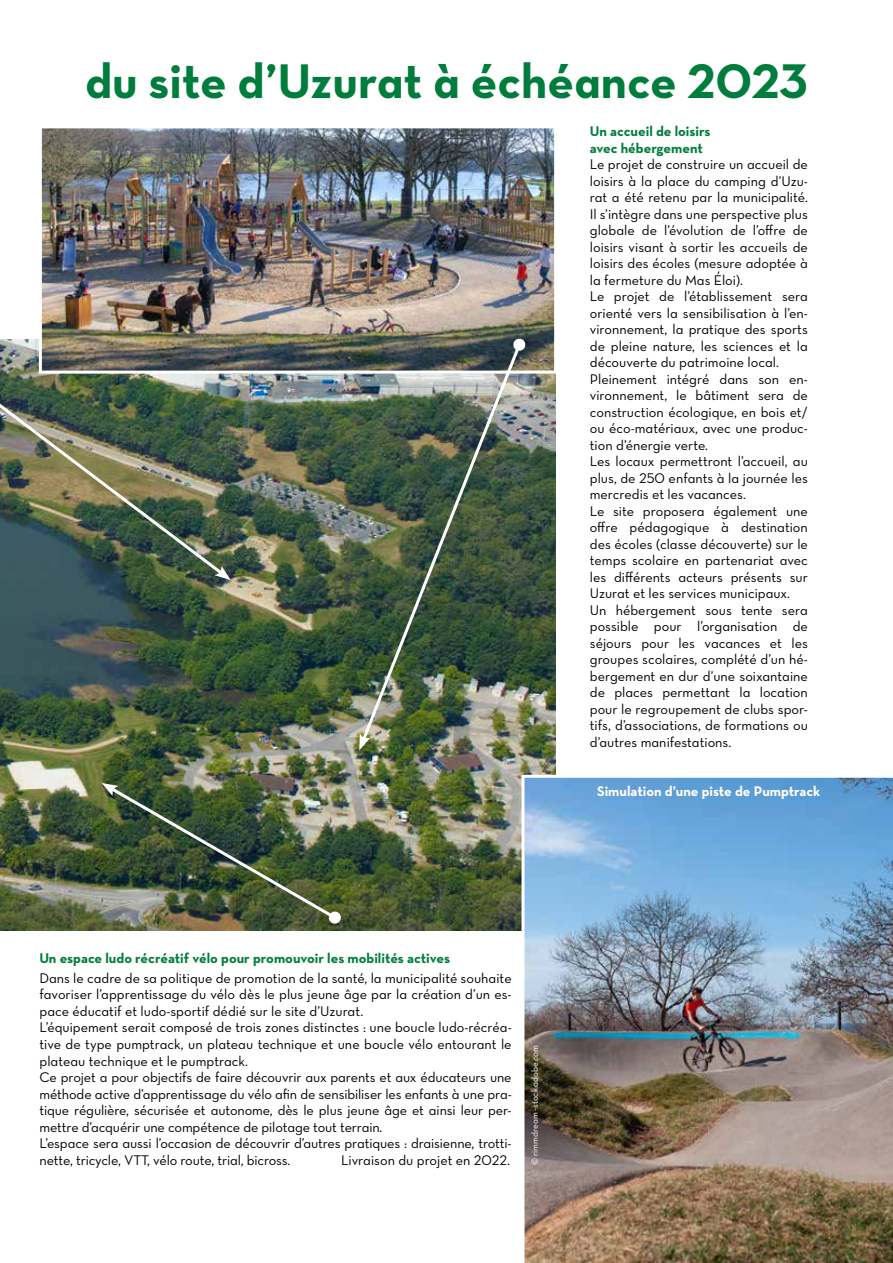
<style>
.page{position:relative;width:893px;height:1263px;background:#fff}
.page>*{position:absolute;margin:0;border:0;box-sizing:border-box;transform-origin:0 0}
.t1{font:49.5px "Neutra Text Bold Alt";color:#007d3c}
.t2{font:14.25px/16.5px "Neutra Text Book Alt";color:#000}
.t3{font:700 14.25px/16.5px "Neutra Text";color:#007d3c}
.t4{font:700 14.25px "Neutra Text";color:#fff}
.t5{font:9px "Neutra Text Book Alt";color:#fff}
</style>
<div class="page">
<img style="left:0;top:339px;width:556px;height:591px">
<img style="left:43px;top:129px;width:510px;height:241px">
<div style="left:39px;top:125px;width:518px;height:249px;border:3px solid #fff"></div>
<img style="left:0;top:350px;width:227px;height:228px">
<svg style="left:214px;top:566px;width:17px;height:14px"></svg>
<img style="left:359px;top:341px;width:164px;height:403px">
<svg style="left:512px;top:338px;width:14px;height:14px"></svg>
<svg style="left:359px;top:733px;width:12px;height:17px"></svg>
<img style="left:102px;top:783px;width:240px;height:141px">
<img style="left:521px;top:775px;width:372px;height:488px">
<h1 class="t1" style="left:85px;top:51px;width:724px">du site d’Uzurat à échéance 2023</h1>
<p class="t3" style="left:590px;top:123px;width:122px">Un accueil de loisirs avec hébergement</p>
<p class="t2" style="left:590px;top:156px;width:220px">Le projet de construire un accueil de loisirs à la place du camping d’Uzu&shy;rat a été retenu par la municipalité.<br>Il s’intègre dans une perspective plus globale de l’évolution de l’offre de loisirs visant à sortir les accueils de loisirs des écoles (mesure adoptée à la fermeture du Mas Éloi).<br>Le projet de l’établissement sera orienté vers la sensibilisation à l’en&shy;vironnement, la pratique des sports de pleine nature, les sciences et la découverte du patrimoine local.<br>Pleinement intégré dans son en&shy;vironnement, le bâtiment sera de construction écologique, en bois et/ ou éco-matériaux, avec une produc&shy;tion d’énergie verte.<br>Les locaux permettront l’accueil, au plus, de 250 enfants à la journée les mercredis et les vacances.<br>Le site proposera également une offre pédagogique à destination des écoles (classe découverte) sur le temps scolaire en partenariat avec les différents acteurs présents sur Uzurat et les services municipaux.<br>Un hébergement sous tente sera possible pour l’organisation de séjours pour les vacances et les groupes scolaires, complété d’un hé&shy;bergement en dur d’une soixantaine de places permettant la location pour le regroupement de clubs spor&shy;tifs, d’associations, de formations ou d’autres manifestations.</p>
<p class="t4" style="left:597px;top:782px;width:225px">Simulation d’une piste de Pumptrack</p>
<p class="t3" style="left:39px;top:950px;width:412px">Un espace ludo récréatif vélo pour promouvoir les mobilités actives</p>
<p class="t2" style="left:40px;top:970px;width:474px">Dans le cadre de sa politique de promotion de la santé, la municipalité souhaite favoriser l’apprentissage du vélo dès le plus jeune âge par la création d’un es&shy;pace éducatif et ludo-sportif dédié sur le site d’Uzurat.<br>L’équipement serait composé de trois zones distinctes : une boucle ludo-récréa&shy;tive de type pumptrack, un plateau technique et une boucle vélo entourant le plateau technique et le pumptrack.<br>Ce projet a pour objectifs de faire découvrir aux parents et aux éducateurs une méthode active d’apprentissage du vélo afin de sensibiliser les enfants à une pra&shy;tique régulière, sécurisée et autonome, dès le plus jeune âge et ainsi leur per&shy;mettre d’acquérir une compétence de pilotage tout terrain.<br>L’espace sera aussi l’occasion de découvrir d’autres pratiques : draisienne, trotti&shy;nette, tricycle, VTT, vélo route, trial, bicross.</p>
<p class="t2" style="left:341px;top:1151px;width:170px">Livraison du projet en 2022.</p>
<p class="t5" style="left:529px;top:1165px;width:122px;rotate:-90deg">© rimmdream -stock.adobe.com</p>
</div>
